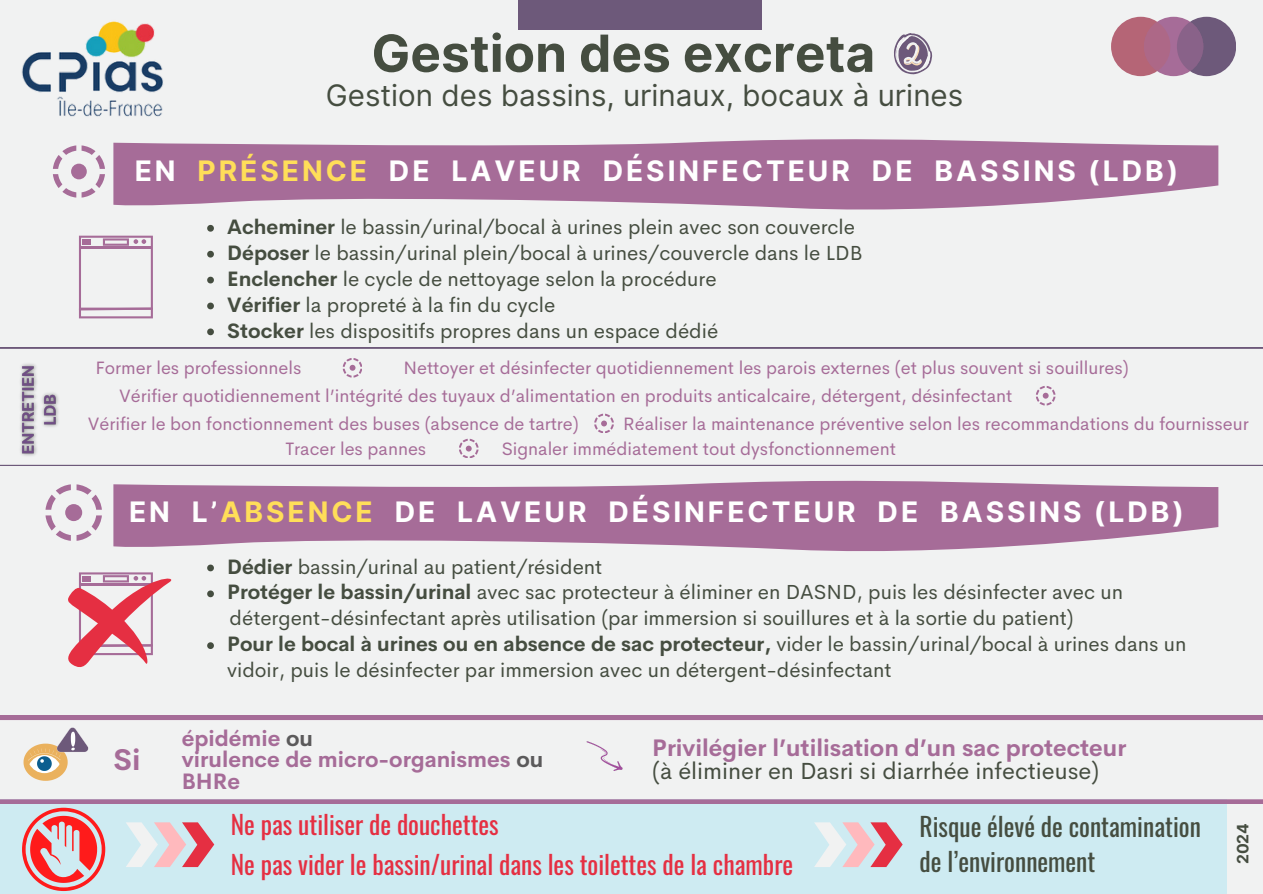
<style>
.page{position:relative;width:1263px;height:894px;background:#fff}
.page>*{position:absolute;margin:0;border:0;box-sizing:border-box;transform-origin:0 0}
.t1{font:700 51.15px "Inter";color:#454d40}
.t2{font:29.55px "Inter";color:#454d40}
.t3{font:700 29.4px "Cerebri Sans";color:#a66c98}
.t4{font:700 28.2px "Inter";letter-spacing:.105em;color:#fff}
.t5{font:25.5px "Oswald";color:#e52f42}
.t6{font:25.5px/34.8px "Oswald";color:#454d40}
.t7{font:700 23.4px "Cerebri Sans";color:#a66c98}
.t8{font:23.4px "Cerebri Sans";color:#454d40}
.t9{font:700 21.9px/21.3px "Cerebri Sans";color:#a66c98}
.t10{font:20.4px/25.8px "Cerebri Sans";color:#454d40}
.t11{font:18px "Cerebri Sans";color:#a66c98}
.t12{font:700 15.75px "Inter";color:#454d40}
.s1{color:#ffde59}
.s2{font-weight:700}
.s3{color:#5b5a5b}
</style>
<div class="page">
<div style="left:0;top:0;width:1263px;height:893px;background:#f1f2f2"></div>
<div style="left:518px;top:0;width:244px;height:29px;background:#6d597a"></div>
<svg style="left:53px;top:145px;width:52px;height:52px"></svg>
<div style="left:1111px;top:17px;width:59px;height:59px;background:#b56576;border-radius:50%"></div>
<div style="left:1177px;top:17px;width:59px;height:59px;background:#6d597a;border-radius:50%"></div>
<div style="left:1144px;top:17px;width:59px;height:59px;background:#a66c98;border-radius:50%"></div>
<div style="left:1144px;top:22px;width:26px;height:49px;background:#ad6887;border-radius:50%"></div>
<svg style="left:1177px;top:22px;width:26px;height:49px"></svg>
<img style="left:21px;top:21px;width:142px;height:96px">
<div style="left:0;top:799px;width:1227px;height:94px;background:#ceebf2"></div>
<svg style="left:0;top:715px;width:1263px;height:88px"></svg>
<svg style="left:126px;top:822px;width:88px;height:44px"></svg>
<svg style="left:79px;top:235px;width:74px;height:83px"></svg>
<svg style="left:113px;top:139px;width:1105px;height:71px;fill:#a66c98"></svg>
<svg style="left:24px;top:726px;width:65px;height:54px"></svg>
<svg style="left:45px;top:484px;width:57px;height:56px"></svg>
<svg style="left:113px;top:480px;width:1105px;height:71px;fill:#a66c98"></svg>
<svg style="left:68px;top:572px;width:104px;height:95px"></svg>
<svg style="left:22px;top:807px;width:83px;height:83px"></svg>
<svg style="left:814px;top:822px;width:89px;height:44px"></svg>
<svg style="left:0;top:347px;width:1263px;height:119px"></svg>
<svg style="left:894px;top:33px;width:38px;height:41px"></svg>
<svg style="left:207px;top:225px;width:7px;height:6px"></svg>
<svg style="left:207px;top:251px;width:7px;height:6px"></svg>
<svg style="left:207px;top:276px;width:7px;height:7px"></svg>
<svg style="left:207px;top:302px;width:7px;height:7px"></svg>
<svg style="left:207px;top:328px;width:7px;height:7px"></svg>
<svg style="left:207px;top:564px;width:7px;height:7px"></svg>
<svg style="left:207px;top:590px;width:7px;height:7px"></svg>
<svg style="left:207px;top:642px;width:7px;height:6px"></svg>
<img style="left:15px;top:359px;width:47px;height:101px">
<svg style="left:1036px;top:386px;width:19px;height:19px"></svg>
<svg style="left:459px;top:438px;width:19px;height:20px"></svg>
<svg style="left:594px;top:413px;width:19px;height:19px"></svg>
<svg style="left:168px;top:511px;width:19px;height:20px"></svg>
<svg style="left:343px;top:358px;width:19px;height:19px"></svg>
<img style="left:586px;top:734px;width:37px;height:41px">
<p class="t1" style="left:371px;top:23px;width:505px">Gestion des excreta</p>
<h1 class="t2" style="left:326px;top:78px;width:639px">Gestion des bassins, urinaux, bocaux à urines</h1>
<h2 class="t4" style="left:135px;top:154px;width:779px">EN <span class="s1">PRÉSENCE</span> DE LAVEUR DÉSINFECTEUR DE</h2>
<p class="t4" style="left:934px;top:154px;width:245px">BASSINS (LDB)</p>
<p class="t10" style="left:227px;top:214px;width:629px"><span class="s2">Acheminer</span> le bassin/urinal/bocal à urines plein avec son couvercle</p>
<p class="t10" style="left:227px;top:240px;width:637px"><span class="s2">Déposer</span> le bassin/urinal plein/bocal à urines/couvercle dans le LDB</p>
<p class="t10" style="left:227px;top:265px;width:491px"><span class="s2">Enclencher</span> le cycle de nettoyage selon la procédure</p>
<p class="t10" style="left:227px;top:291px;width:330px"><span class="s2">Vérifier</span> la propreté à la fin du cycle</p>
<p class="t10" style="left:227px;top:317px;width:492px"><span class="s2">Stocker</span> les dispositifs propres dans un espace dédié</p>
<p class="t11" style="left:96px;top:356px;width:207px">Former les professionnels</p>
<p class="t11" style="left:403px;top:356px;width:727px">Nettoyer et désinfecter quotidiennement les parois externes (et plus souvent si souillures)</p>
<p class="t11" style="left:119px;top:384px;width:895px">Vérifier quotidiennement l’intégrité des tuyaux d’alimentation en produits anticalcaire, détergent, désinfectant</p>
<h2 class="t11" style="left:285px;top:437px;width:142px">Tracer les pannes</h2>
<p class="t11" style="left:88px;top:412px;width:492px">Vérifier le bon fonctionnement des buses (absence de tartre)</p>
<p class="t11" style="left:623px;top:412px;width:627px">Réaliser la maintenance préventive selon les recommandations du fournisseur</p>
<p class="t11" style="left:502px;top:437px;width:396px">Signaler immédiatement tout dysfonctionnement</p>
<p class="t4" style="left:129px;top:495px;width:1056px">EN L’<span class="s1">ABSENCE</span> DE LAVEUR DÉSINFECTEUR DE BASSINS (LDB)</p>
<p class="t10" style="left:227px;top:553px;width:376px"><span class="s2">Dédier</span> bassin/urinal au patient/résident</p>
<p class="t10" style="left:227px;top:579px;width:897px"><span class="s2">Protéger le bassin/urinal</span> avec sac protecteur à éliminer en DASND, puis les désinfecter avec un</p>
<p class="t10" style="left:230px;top:605px;width:845px">détergent-désinfectant après utilisation (par immersion si souillures et à la sortie du patient)</p>
<p class="t10" style="left:227px;top:631px;width:961px"><span class="s2">Pour le bocal à urines ou en absence de sac protecteur,</span> vider le bassin/urinal/bocal à urines dans un vidoir, puis le désinfecter par immersion avec un détergent-désinfectant</p>
<p class="t3" style="left:114px;top:740px;width:29px">Si</p>
<p class="t9" style="left:182px;top:727px;width:363px">épidémie <span class="s3">ou<br></span>virulence de micro-organismes <span class="s3">ou<br></span>BHRe</p>
<p class="t7" style="left:652px;top:732px;width:475px">Privilégier l’utilisation d’un sac protecteur</p>
<p class="t8" style="left:652px;top:755px;width:448px">(à éliminer en Dasri si diarrhée infectieuse)</p>
<h4 class="t5" style="left:231px;top:804px;width:270px">Ne pas utiliser de douchettes</h4>
<p class="t12" style="left:1233px;top:864px;width:43px;rotate:-90deg">2024</p>
<p class="t6" style="left:919px;top:807px;width:283px">Risque élevé de contamination de l’environnement</p>
<p class="t5" style="left:231px;top:844px;width:564px">Ne pas vider le bassin/urinal dans les toilettes de la chambre</p>
</div>
